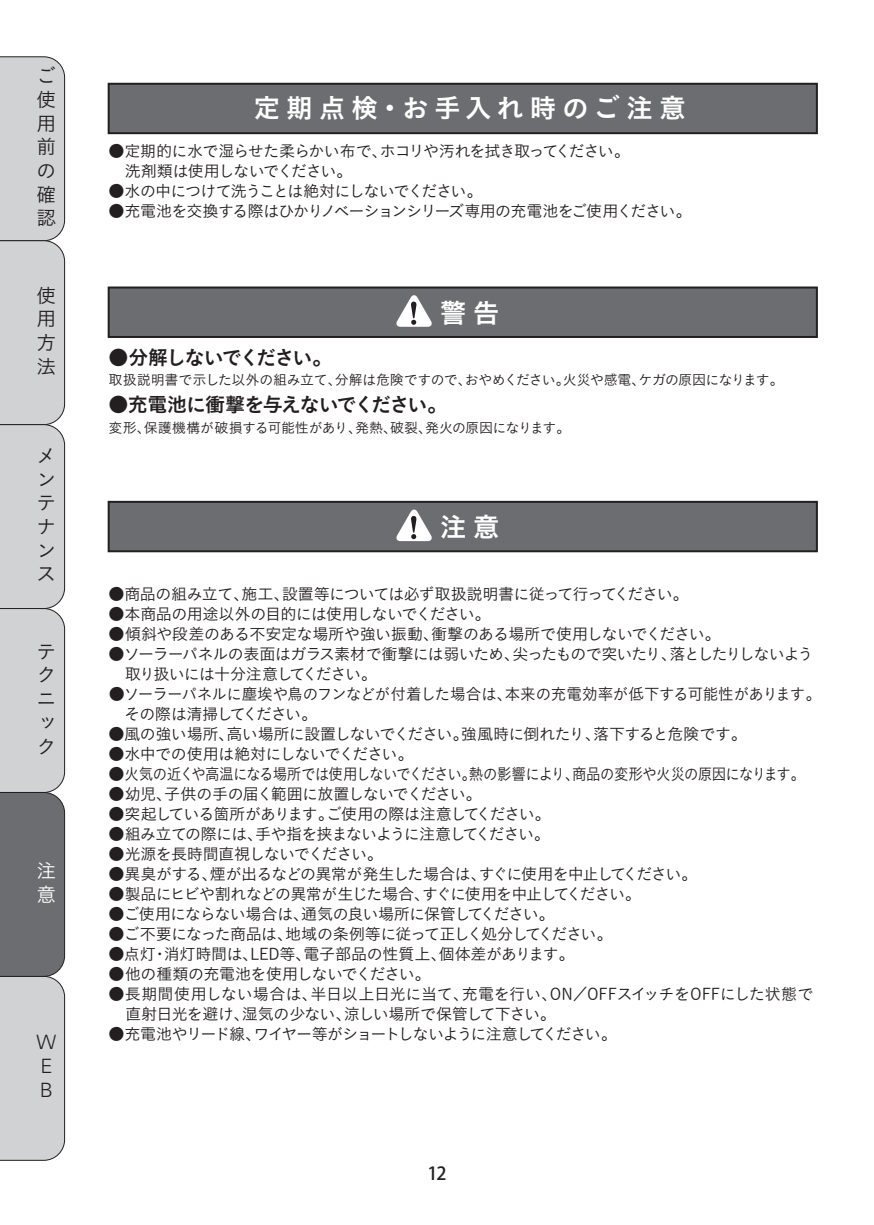
<style>
.page{position:relative;width:874px;height:1225px;background:#fff}
.page>*{position:absolute;margin:0;border:0;box-sizing:border-box;transform-origin:0 0}
.t1{font:26.8px "Koburina Go Std W6";letter-spacing:.21em;color:#fff}
.t2{font:20px "Koburina Go Std W6";letter-spacing:-.08em;color:#231f20}
.t3{font:20px "Koburina Go Std W6";letter-spacing:-.105em;color:#231f20}
.t4{font:19.8px/23.6px "Koburina Go Std W3";color:#231f20;text-align:justify}
.t5{font:300 19.8px/23.6px "Univers LT Std";color:#231f20}
.t6{font:19.8px/23.6px "Koburina Go Std W3";color:#fff}
.t7{font:500 18px "Koz Go Pr 6 N";color:#231f20}
.t8{font:16px/20px "Koburina Go Std W3";letter-spacing:-.05em;color:#231f20}
.t9{font:16px "Koburina Go Std W3";letter-spacing:-.07em;color:#231f20}
.t10{font:16px/20px "Koburina Go Std W3";letter-spacing:-.025em;color:#231f20}
.t11{font:16px/20px "Koburina Go Std W3";letter-spacing:-.075em;color:#231f20}
.t12{font:16px "Koburina Go Std W3";letter-spacing:-.095em;color:#231f20}
.t13{font:16px "Koburina Go Std W3";letter-spacing:-.02em;color:#231f20}
.t14{font:14px "Koburina Go Std W3";letter-spacing:-.03em;color:#231f20}
</style>
<div class="page">
<div style="left:108px;top:83px;width:709px;height:51px;background:#6c6d70;border:2px solid #231f20"></div>
<div style="left:108px;top:501px;width:709px;height:51px;background:#6c6d70;border:2px solid #231f20"></div>
<div style="left:108px;top:286px;width:709px;height:52px;background:#6c6d70;border:2px solid #231f20"></div>
<svg style="left:396px;top:509px;width:36px;height:32px"></svg>
<svg style="left:396px;top:295px;width:36px;height:32px"></svg>
<svg style="left:2px;top:56px;width:63px;height:1105px"></svg>
<p class="t4" style="left:37px;top:64px;width:21px">ご使用前の確認</p>
<p class="t4" style="left:37px;top:283px;width:20px">使用方法</p>
<p class="t4" style="left:37px;top:443px;width:19px">メンテナンス</p>
<p class="t4" style="left:37px;top:639px;width:19px">テクニック</p>
<p class="t6" style="left:37px;top:858px;width:20px">注意</p>
<p class="t5" style="left:37px;top:1030px;width:21px">W<br>E<br>B</p>
<h1 class="t1" style="left:253px;top:87px;width:433px">定期点検・お手入れ時のご注意</h1>
<p class="t8" style="left:109px;top:140px;width:522px">●定期的に水で湿らせた柔らかい布で、ホコリや汚れを拭き取ってください。　洗剤類は使用しないでください。</p>
<p class="t9" style="left:109px;top:179px;width:375px">●水の中につけて洗うことは絶対にしないでください。</p>
<p class="t9" style="left:109px;top:199px;width:584px">●充電池を交換する際はひかりノベーションシリーズ専用の充電池をご使用ください。</p>
<h1 class="t1" style="left:439px;top:292px;width:61px">警告</h1>
<p class="t3" style="left:109px;top:341px;width:225px">●分解しないでください。</p>
<p class="t14" style="left:109px;top:369px;width:676px">取扱説明書で示した以外の組み立て、分解は危険ですので、おやめください。火災や感電、ケガの原因になります。</p>
<p class="t2" style="left:109px;top:389px;width:340px">●充電池に衝撃を与えないでください。</p>
<p class="t14" style="left:109px;top:417px;width:463px">変形、保護機構が破損する可能性があり、発熱、破裂、発火の原因になります。</p>
<h1 class="t1" style="left:439px;top:506px;width:61px">注意</h1>
<p class="t8" style="left:109px;top:584px;width:581px">●商品の組み立て、施工、設置等については必ず取扱説明書に従って行ってください。</p>
<p class="t8" style="left:109px;top:604px;width:383px">●本商品の用途以外の目的には使用しないでください。</p>
<p class="t8" style="left:109px;top:624px;width:613px">●傾斜や段差のある不安定な場所や強い振動、衝撃のある場所で使用しないでください。</p>
<p class="t11" style="left:109px;top:644px;width:706px">●ソーラーパネルの表面はガラス素材で衝撃には弱いため、尖ったもので突いたり、落としたりしないよう　取り扱いには十分注意してください。</p>
<p class="t8" style="left:124px;top:684px;width:698px;text-indent:-16px">●ソーラーパネルに塵埃や鳥のフンなどが付着した場合は、本来の充電効率が低下する可能性があります。その際は清掃してください。</p>
<p class="t8" style="left:109px;top:724px;width:639px">●風の強い場所、高い場所に設置しないでください。強風時に倒れたり、落下すると危険です。</p>
<p class="t8" style="left:109px;top:744px;width:306px">●水中での使用は絶対にしないでください。</p>
<p class="t8" style="left:109px;top:764px;width:698px">●火気の近くや高温になる場所では使用しないでください。熱の影響により、商品の変形や火災の原因になります。</p>
<p class="t8" style="left:109px;top:784px;width:375px">●幼児、子供の手の届く範囲に放置しないでください。</p>
<p class="t9" style="left:109px;top:802px;width:443px">●突起している箇所があります。ご使用の際は注意してください。</p>
<p class="t9" style="left:109px;top:822px;width:443px">●組み立ての際には、手や指を挟まないように注意してください。</p>
<p class="t8" style="left:109px;top:844px;width:276px">●光源を長時間直視しないでください。</p>
<p class="t8" style="left:109px;top:864px;width:590px">●異臭がする、煙が出るなどの異常が発生した場合は、すぐに使用を中止してください。</p>
<p class="t8" style="left:109px;top:884px;width:534px">●製品にヒビや割れなどの異常が生じた場合、すぐに使用を中止してください。</p>
<p class="t8" style="left:109px;top:904px;width:447px">●ご使用にならない場合は、通気の良い場所に保管してください。</p>
<p class="t8" style="left:109px;top:924px;width:505px">●ご不要になった商品は、地域の条例等に従って正しく処分してください。</p>
<p class="t13" style="left:109px;top:942px;width:467px">●点灯・消灯時間は、LED等、電子部品の性質上、個体差があります。</p>
<p class="t8" style="left:109px;top:964px;width:324px">●他の種類の充電池を使用しないでください。</p>
<p class="t10" style="left:125px;top:984px;width:689px;text-indent:-16px">●長期間使用しない場合は、半日以上日光に当て、充電を行い、ON／OFFスイッチをOFFにした状態で直射日光を避け、湿気の少ない、涼しい場所で保管して下さい。</p>
<p class="t12" style="left:109px;top:1022px;width:509px">●充電池やリード線、ワイヤー等がショートしないように注意してください。</p>
<p class="t7" style="left:427px;top:1163px;width:21px">12</p>
</div>
